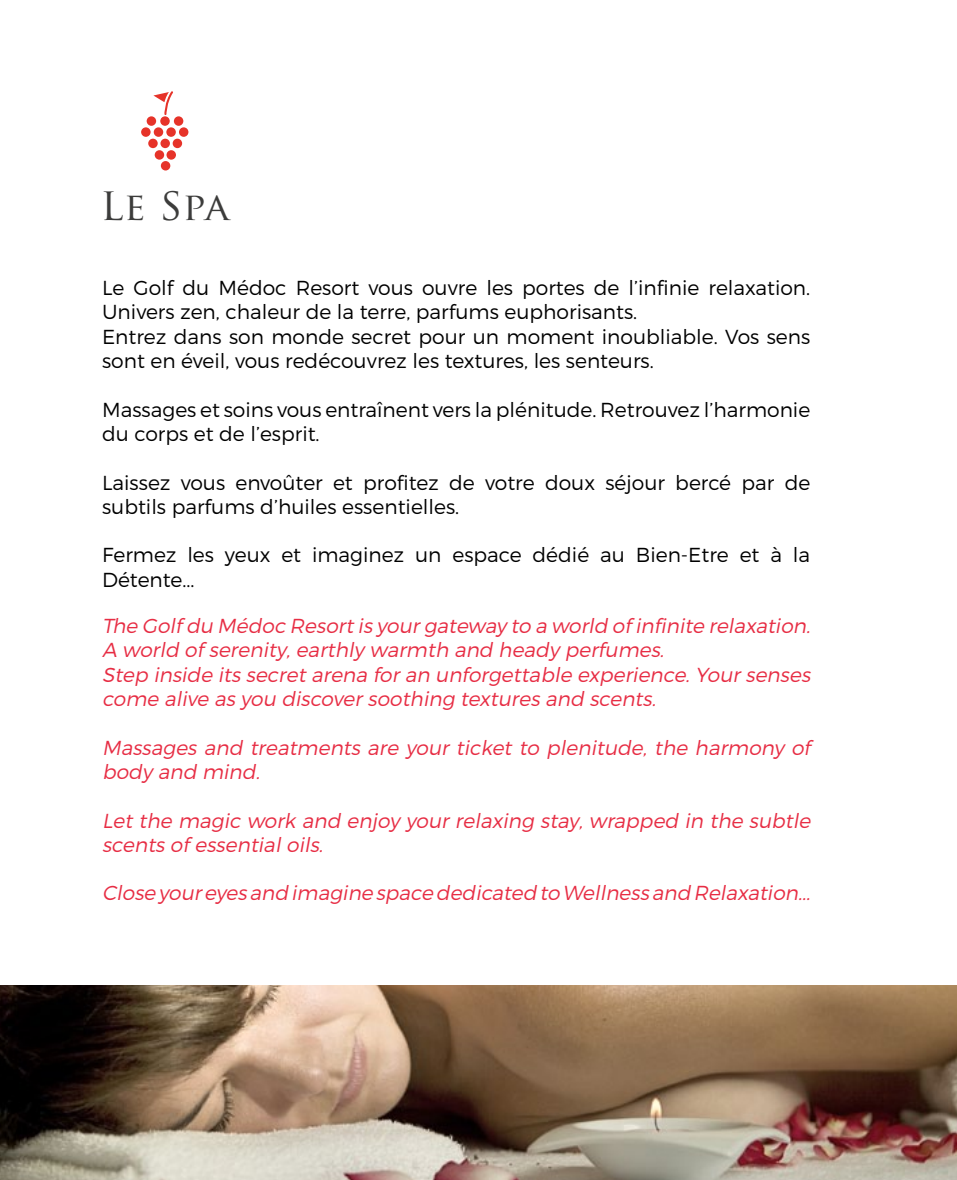
<style>
.page{position:relative;width:957px;height:1180px;background:#fff}
.page>*{position:absolute;margin:0;border:0;box-sizing:border-box;transform-origin:0 0}
.t1{font:38.02px "Trajan Pro";color:#3c3c3b;scale:1.05 1}
.t2{font:300 20.25px/24.3px "Montserrat";color:#000}
.t3{font:italic 300 20.25px/24.3px "Montserrat";letter-spacing:-.015em;color:#e72d44}
</style>
<div class="page">
<img style="left:0;top:985px;width:957px;height:195px">
<div style="left:166px;top:150px;width:10px;height:10px;background:#e63329;border-radius:50%"></div>
<div style="left:155px;top:150px;width:9px;height:10px;background:#e63329;border-radius:50%"></div>
<div style="left:173px;top:139px;width:9px;height:9px;background:#e63329;border-radius:50%"></div>
<div style="left:160px;top:139px;width:10px;height:9px;background:#e63329;border-radius:50%"></div>
<div style="left:148px;top:139px;width:10px;height:9px;background:#e63329;border-radius:50%"></div>
<div style="left:179px;top:127px;width:9px;height:10px;background:#e63329;border-radius:50%"></div>
<svg style="left:166px;top:127px;width:10px;height:10px"></svg>
<div style="left:154px;top:127px;width:9px;height:10px;background:#e63329;border-radius:50%"></div>
<div style="left:160px;top:116px;width:10px;height:10px;background:#e63329;border-radius:50%"></div>
<div style="left:174px;top:116px;width:9px;height:10px;background:#e63329;border-radius:50%"></div>
<div style="left:147px;top:116px;width:9px;height:10px;background:#e63329;border-radius:50%"></div>
<div style="left:141px;top:127px;width:10px;height:10px;background:#e63329;border-radius:50%"></div>
<div style="left:161px;top:161px;width:9px;height:10px;background:#e63329;border-radius:50%"></div>
<svg style="left:153px;top:91px;width:20px;height:24px"></svg>
<h1 class="t1" style="left:100px;top:182px;width:125px">Le Spa</h1>
<p class="t2" style="left:102px;top:275px;width:710px">Le Golf du Médoc Resort vous ouvre les portes de l’infinie relaxation.<br>Univers zen, chaleur de la terre, parfums euphorisants.<br>Entrez dans son monde secret pour un moment inoubliable. Vos sens sont en éveil, vous redécouvrez les textures, les senteurs.</p>
<p class="t2" style="left:102px;top:397px;width:710px">Massages et soins vous entraînent vers la plénitude. Retrouvez l’harmonie du corps et de l’esprit.</p>
<p class="t2" style="left:102px;top:470px;width:710px">Laissez vous envoûter et profitez de votre doux séjour bercé par de subtils parfums d’huiles essentielles.</p>
<p class="t2" style="left:102px;top:543px;width:710px">Fermez les yeux et imaginez un espace dédié au Bien-Etre et à la<br>Détente...</p>
<p class="t3" style="left:102px;top:613px;width:714px">The Golf du Médoc Resort is yourgateway to a world of infinite relaxation.<br>A world of serenity, earthly warmth and heady perfumes.<br>Step inside its secret arena for an unforgettable experience. Your senses come alive as you discover soothing textures and scents.</p>
<p class="t3" style="left:102px;top:735px;width:709px">Massages and treatments are your ticket to plenitude, the harmony of body and mind.</p>
<p class="t3" style="left:102px;top:808px;width:714px">Let the magic work and enjoy your relaxing stay, wrapped in the subtle scents of essential oils.</p>
<p class="t3" style="left:102px;top:881px;width:714px">Close youreyes and imagine space dedicated to Wellness and Relaxation...</p>
</div>
